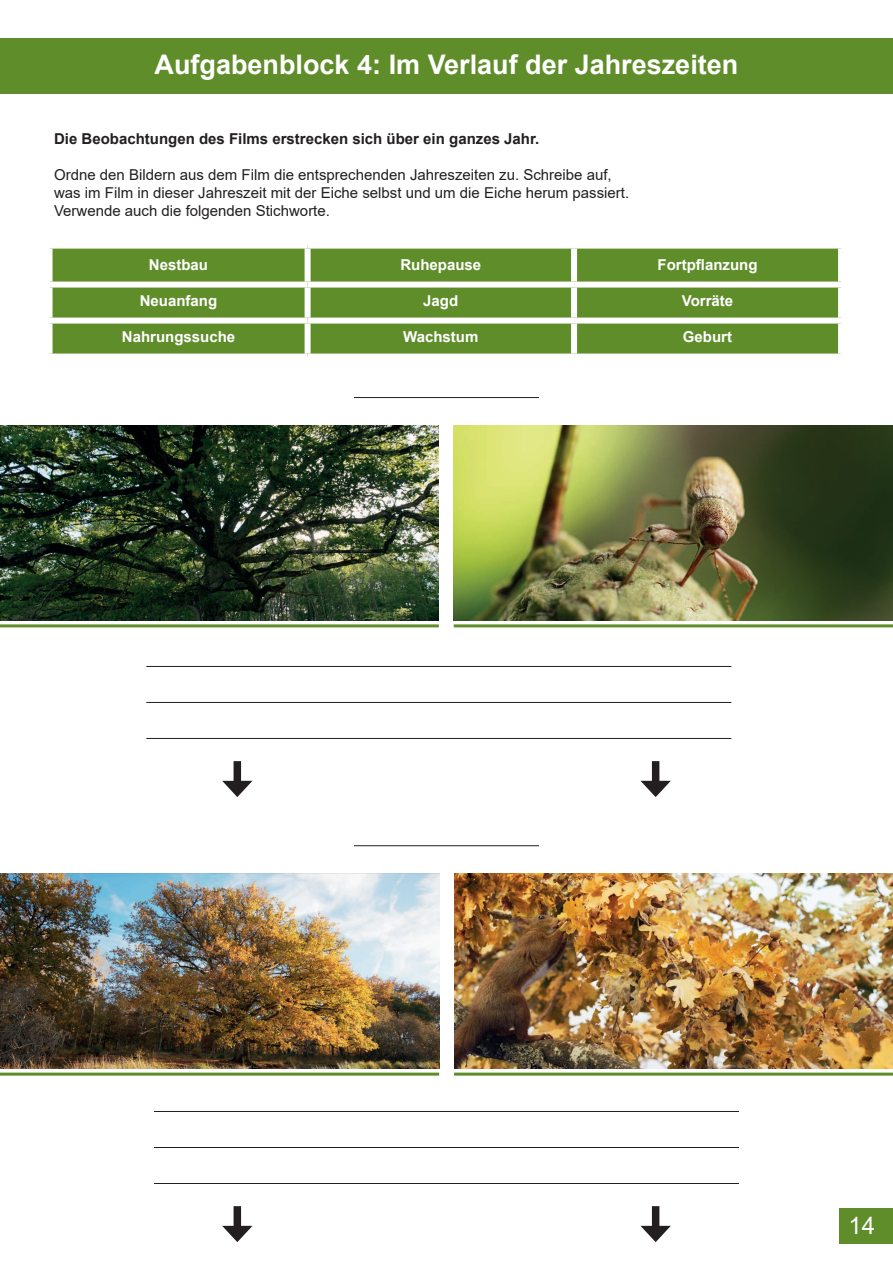
<style>
.page{position:relative;width:893px;height:1263px;background:#fff}
.page>*{position:absolute;margin:0;border:0;box-sizing:border-box;transform-origin:0 0}
.t1{font:700 27px "Arial";color:#fff}
.t2{font:24px "Arial";color:#fff}
.t3{font:15px/18px "Arial";color:#231f20}
.t4{font:700 15px "Arial";color:#fff}
.t5{font:700 15px "Arial";color:#231f20}
</style>
<div class="page">
<div style="left:839px;top:1208px;width:54px;height:36px;background:#5f8d2a"></div>
<div style="left:0;top:38px;width:893px;height:56px;background:#5f8d2a"></div>
<div style="left:53px;top:249px;width:785px;height:105px;background:#5f8d2a"></div>
<div style="left:305px;top:249px;width:6px;height:33px;background:#fff"></div>
<div style="left:571px;top:249px;width:6px;height:33px;background:#fff"></div>
<div style="left:47px;top:282px;width:261px;height:6px;background:#fff"></div>
<div style="left:308px;top:282px;width:266px;height:6px;background:#fff"></div>
<div style="left:305px;top:288px;width:6px;height:30px;background:#fff"></div>
<div style="left:574px;top:282px;width:270px;height:6px;background:#fff"></div>
<div style="left:571px;top:288px;width:6px;height:30px;background:#fff"></div>
<div style="left:47px;top:318px;width:261px;height:6px;background:#fff"></div>
<div style="left:308px;top:318px;width:266px;height:6px;background:#fff"></div>
<div style="left:305px;top:324px;width:6px;height:30px;background:#fff"></div>
<div style="left:574px;top:318px;width:270px;height:6px;background:#fff"></div>
<div style="left:571px;top:324px;width:6px;height:30px;background:#fff"></div>
<hr style="left:0;top:624px;width:439px;height:3px;background:#5f8d2a">
<img style="left:0;top:425px;width:439px;height:195px">
<img style="left:454px;top:425px;width:439px;height:195px">
<hr style="left:454px;top:624px;width:439px;height:3px;background:#5f8d2a">
<hr style="left:354px;top:397px;width:185px;height:1px;background:#231f20">
<hr style="left:354px;top:845px;width:185px;height:1px;background:#231f20">
<hr style="left:146px;top:666px;width:585px;height:1px;background:#231f20">
<hr style="left:154px;top:1111px;width:585px;height:1px;background:#231f20">
<hr style="left:146px;top:702px;width:585px;height:1px;background:#231f20">
<hr style="left:154px;top:1147px;width:585px;height:1px;background:#231f20">
<hr style="left:146px;top:738px;width:585px;height:1px;background:#231f20">
<hr style="left:154px;top:1183px;width:585px;height:1px;background:#231f20">
<div style="left:234px;top:761px;width:7px;height:26px;background:#231f20"></div>
<svg style="left:222px;top:781px;width:30px;height:16px"></svg>
<div style="left:652px;top:761px;width:7px;height:26px;background:#231f20"></div>
<svg style="left:640px;top:781px;width:31px;height:16px"></svg>
<div style="left:234px;top:1206px;width:7px;height:26px;background:#231f20"></div>
<svg style="left:222px;top:1226px;width:30px;height:16px"></svg>
<div style="left:652px;top:1206px;width:7px;height:26px;background:#231f20"></div>
<svg style="left:640px;top:1226px;width:31px;height:16px"></svg>
<hr style="left:0;top:1072px;width:439px;height:3px;background:#5f8d2a">
<img style="left:0;top:873px;width:439px;height:195px">
<img style="left:454px;top:873px;width:439px;height:195px">
<hr style="left:454px;top:1072px;width:439px;height:3px;background:#5f8d2a">
<h1 class="t1" style="left:155px;top:45px;width:585px">Aufgabenblock 4: Im Verlauf der Jahreszeiten</h1>
<p class="t5" style="left:54px;top:128px;width:487px">Die Beobachtungen des Films erstrecken sich über ein ganzes Jahr.</p>
<p class="t3" style="left:54px;top:166px;width:577px">Ordne den Bildern aus dem Film die entsprechenden Jahreszeiten zu. Schreibe auf, was im Film in dieser Jahreszeit mit der Eiche selbst und um die Eiche herum passiert.<br>Verwende auch die folgenden Stichworte.</p>
<p class="t4" style="left:149px;top:254px;width:61px">Nestbau</p>
<p class="t4" style="left:400px;top:254px;width:82px">Ruhepause</p>
<p class="t4" style="left:658px;top:254px;width:101px">Fortpflanzung</p>
<p class="t4" style="left:140px;top:290px;width:79px">Neuanfang</p>
<p class="t4" style="left:423px;top:290px;width:37px">Jagd</p>
<p class="t4" style="left:682px;top:290px;width:53px">Vorräte</p>
<p class="t4" style="left:122px;top:326px;width:115px">Nahrungssuche</p>
<p class="t4" style="left:403px;top:326px;width:77px">Wachstum</p>
<p class="t4" style="left:683px;top:326px;width:51px">Geburt</p>
<h2 class="t2" style="left:848px;top:1209px;width:28px">14</h2>
</div>
